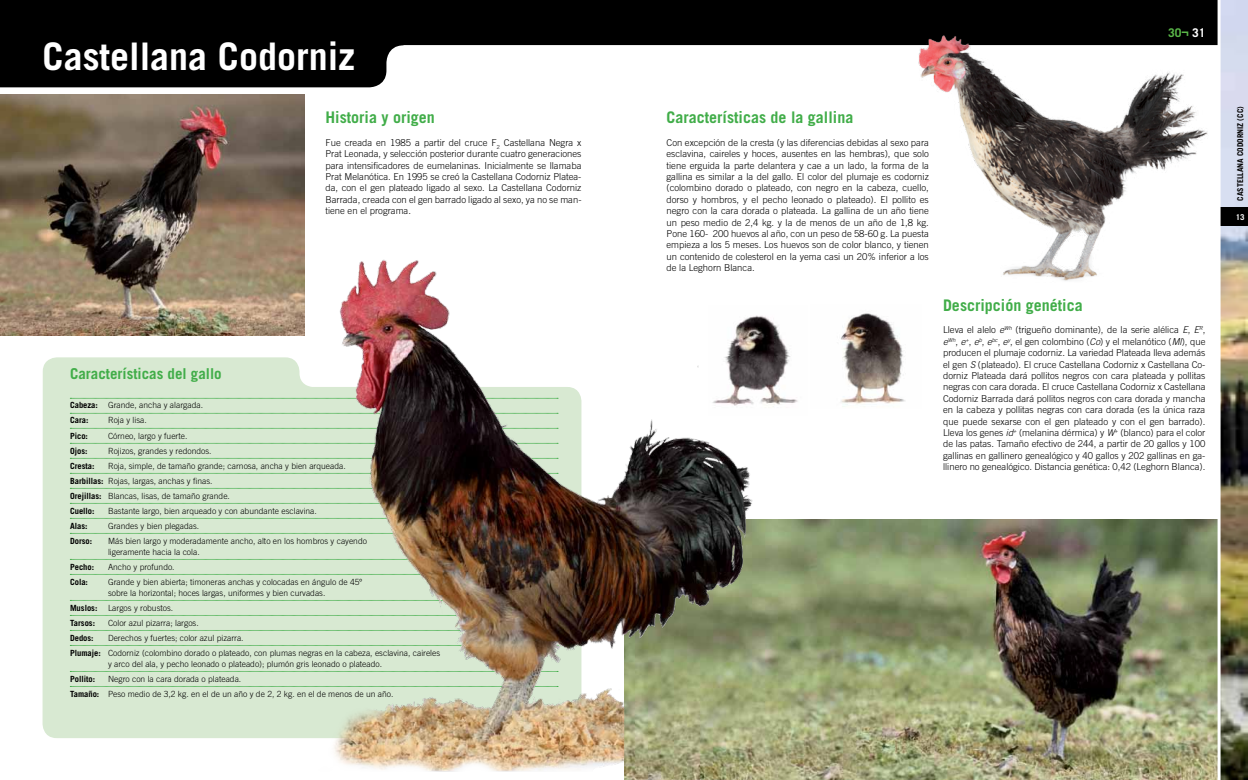
<style>
.page{position:relative;width:1248px;height:780px;background:#fff}
.page>*{position:absolute;margin:0;border:0;box-sizing:border-box;transform-origin:0 0}
.t1{font:700 38px "Trade Gothic LT Std";color:#fff}
.t2{font:700 16px "Trade Gothic LT Std";color:#41ad49}
.t3{font:700 15px "Trade Gothic LT Std";color:#41ad49}
.t4{font:700 12px "Trade Gothic LT Std";color:#5ab749}
.t5{font:300 9.5px/11.4px "Trade Gothic LT Std";color:#000;text-align:justify}
.t6{font:300 8.5px/15px "Trade Gothic LT Std";color:#000}
.t7{font:700 8.5px "Trade Gothic LT Std";color:#000}
.t8{font:700 8px "Trade Gothic LT Std";color:#000}
.t9{font:700 8px "Trade Gothic LT Std";color:#fff}
.s1{font-weight:700}
.s2{color:#fff}
.s3{font-style:italic}
</style>
<div class="page">
<div style="left:43px;top:357px;width:240px;height:381px;background:#d8e9d2"></div>
<img style="left:780px;top:519px;width:463px;height:261px">
<svg style="left:0;top:0;width:1217px;height:87px;fill:#000"></svg>
<img style="left:1220px;top:0;width:27px;height:779px">
<div style="left:1218px;top:207px;width:29px;height:19px;background:#000"></div>
<hr style="left:1217px;top:0;width:3px;height:780px;background:#fff">
<svg style="left:70px;top:398px;width:213px;height:1px"></svg>
<svg style="left:70px;top:413px;width:213px;height:1px"></svg>
<svg style="left:70px;top:428px;width:213px;height:1px"></svg>
<svg style="left:70px;top:443px;width:213px;height:1px"></svg>
<svg style="left:70px;top:458px;width:213px;height:1px"></svg>
<svg style="left:70px;top:473px;width:213px;height:1px"></svg>
<svg style="left:70px;top:488px;width:213px;height:1px"></svg>
<svg style="left:70px;top:503px;width:213px;height:1px"></svg>
<svg style="left:70px;top:518px;width:213px;height:1px"></svg>
<svg style="left:70px;top:533px;width:213px;height:1px"></svg>
<svg style="left:70px;top:559px;width:213px;height:1px"></svg>
<svg style="left:70px;top:574px;width:213px;height:1px"></svg>
<svg style="left:70px;top:600px;width:213px;height:1px"></svg>
<svg style="left:70px;top:615px;width:213px;height:1px"></svg>
<svg style="left:70px;top:630px;width:213px;height:1px"></svg>
<svg style="left:70px;top:645px;width:213px;height:1px"></svg>
<svg style="left:70px;top:671px;width:213px;height:1px"></svg>
<svg style="left:70px;top:686px;width:213px;height:1px"></svg>
<img style="left:0;top:94px;width:305px;height:241px">
<img style="left:841px;top:313px;width:64px;height:92px">
<img style="left:914px;top:12px;width:296px;height:269px">
<img style="left:283px;top:250px;width:497px;height:530px">
<img style="left:708px;top:306px;width:90px;height:110px">
<h1 class="t1" style="left:43px;top:33px;width:314px">Castellana Codorniz</h1>
<h3 class="t3" style="left:70px;top:364px;width:153px">Características del gallo</h3>
<p class="t6" style="left:70px;top:398px;width:134px"><span class="s1">Cabeza:</span> Grande, ancha y alargada.<br><span class="s1">Cara:</span></p>
<p class="t6" style="left:108px;top:413px;width:40px">Roja y lisa.</p>
<h2 class="t2" style="left:325px;top:107px;width:111px">Historia y origen</h2>
<p class="t5" style="left:325px;top:136px;width:257px">Fue creada en 1985 a partir del cruce F<sub>2</sub> Castellana Negra x Prat Leonada, y selección posterior durante cuatro generaciones para intensificadores de eumelaninas. Inicialmente se llamaba Prat Melanótica. En 1995 se creó la Castellana Codorniz Platea&shy;da, con el gen plateado ligado al sexo. La Castellana Codorniz Barrada, creada con el gen barrado ligado al sexo, ya no se man&shy;tiene en el programa.</p>
<p class="t7" style="left:70px;top:430px;width:19px">Pico:</p>
<p class="t6" style="left:108px;top:428px;width:81px">Córneo, largo y fuerte.</p>
<p class="t7" style="left:70px;top:445px;width:19px">Ojos:</p>
<p class="t6" style="left:108px;top:443px;width:105px">Rojizos, grandes y redondos.</p>
<p class="t7" style="left:70px;top:460px;width:26px">Cresta:</p>
<p class="t6" style="left:70px;top:458px;width:277px;text-indent:38px">Roja, simple, de tamaño grande; carnosa, ancha y bien arqueada.<br><span class="s1">Barbillas:</span> Rojas, largas, anchas y finas.<br><span class="s1">Orejillas:</span> Blancas, lisas, de tamaño grande.<br><span class="s1">Cuello:</span></p>
<p class="t6" style="left:108px;top:503px;width:210px">Bastante largo, bien arqueado y con abundante esclavina.</p>
<p class="t7" style="left:70px;top:520px;width:19px">Alas:</p>
<p class="t6" style="left:108px;top:518px;width:93px">Grandes y bien plegadas.</p>
<p class="t7" style="left:70px;top:535px;width:24px">Dorso:</p>
<p class="t6" style="left:108px;top:535px;width:260px;line-height:11px">Más bien largo y moderadamente ancho, alto en los hombros y cayendo ligeramente hacia la cola.</p>
<p class="t7" style="left:70px;top:561px;width:26px">Pecho:</p>
<p class="t6" style="left:108px;top:559px;width:68px">Ancho y profundo.</p>
<p class="t7" style="left:70px;top:576px;width:19px">Cola:</p>
<p class="t6" style="left:108px;top:576px;width:255px;line-height:11px">Grande y bien abierta; timoneras anchas y colocadas en ángulo de 45º sobre la horizontal; hoces largas, uniformes y bien curvadas.</p>
<p class="t6" style="left:70px;top:600px;width:105px"><span class="s1">Muslos:</span> Largos y robustos.<br><span class="s1">Tarsos:</span></p>
<p class="t6" style="left:108px;top:615px;width:92px">Color azul pizarra; largos.</p>
<p class="t6" style="left:70px;top:630px;width:371px;text-indent:38px">Derechos y fuertes; color azul pizarra.<br><span class="s1">Plumaje:</span> Codorniz (colombino dorado o plateado, con plumas negras en la cabeza, esclavina, caireles</p>
<p class="t6" style="left:108px;top:656px;width:275px">y arco del ala, y pecho leonado o plateado); plumón gris leonado o plateado.</p>
<p class="t7" style="left:70px;top:673px;width:27px">Pollito:</p>
<p class="t7" style="left:70px;top:632px;width:25px">Dedos:</p>
<p class="t6" style="left:70px;top:671px;width:325px;text-indent:38px">Negro con la cara dorada o plateada.<br><span class="s1">Tamaño:</span> Peso medio de 3,2 kg. en el de un año y de 2, 2 kg. en el de menos de un año.</p>
<p class="t4" style="left:1168px;top:26px;width:39px">30¬ <span class="s2">31</span></p>
<h2 class="t2" style="left:666px;top:107px;width:188px">Características de la gallina</h2>
<p class="t5" style="left:666px;top:136px;width:264px">Con excepción de la cresta (y las diferencias debidas al sexo para esclavina, caireles y hoces, ausentes en las hembras), que solo tiene erguida la parte delantera y cae a un lado, la forma de la gallina es similar a la del gallo. El color del plumaje es codorniz (colombino dorado o plateado, con negro en la cabeza, cuello, dorso y hombros, y el pecho leonado o plateado). El pollito es negro con la cara dorada o plateada. La gallina de un año tiene un peso medio de 2,4 kg. y la de menos de un año de 1,8 kg.<br>Pone 160- 200 huevos al año, con un peso de 58-60 g. La puesta empieza a los 5 meses. Los huevos son de color blanco, y tienen un contenido de colesterol en la yema casi un 20% inferior a los de la Leghorn Blanca.</p>
<h2 class="t2" style="left:943px;top:295px;width:141px">Descripción genética</h2>
<p class="t5" style="left:943px;top:324px;width:264px">Lleva el alelo <span class="s3">e</span><sup>Wh</sup> (trigueño dominante), de la serie alélica <span class="s3">E</span>, <span class="s3">E</span><sup>R</sup>, <span class="s3">e</span><sup>Wh</sup>, <span class="s3">e</span><sup>+</sup>, <span class="s3">e</span><sup>b</sup>, <span class="s3">e</span><sup>bc</sup>, <span class="s3">e</span><sup>y</sup>, el gen colombino (<span class="s3">Co</span>) y el melanótico (<span class="s3">Ml</span>), que producen el plumaje codorniz. La variedad Plateada lleva además el gen <span class="s3">S</span> (plateado). El cruce Castellana Codorniz x Castellana Co&shy;dorniz Plateada dará pollitos negros con cara plateada y pollitas negras con cara dorada. El cruce Castellana Codorniz x Castellana Codorniz Barrada dará pollitos negros con cara dorada y mancha en la cabeza y pollitas negras con cara dorada (es la única raza que puede sexarse con el gen plateado y con el gen barrado).<br>Lleva los genes <span class="s3">id</span><sup>+</sup> (melanina dérmica) y <span class="s3">W</span><sup>+</sup> (blanco) para el color de las patas. Tamaño efectivo de 244, a partir de 20 gallos y 100 gallinas en gallinero genealógico y 40 gallos y 202 gallinas en ga&shy;llinero no genealógico. Distancia genética: 0,42 (Leghorn Blanca).</p>
<p class="t8" style="left:1235px;top:201px;width:96px;rotate:-90deg">CASTELLANA CODORNIZ (CC)</p>
<p class="t9" style="left:1235px;top:212px;width:10px">13</p>
</div>
